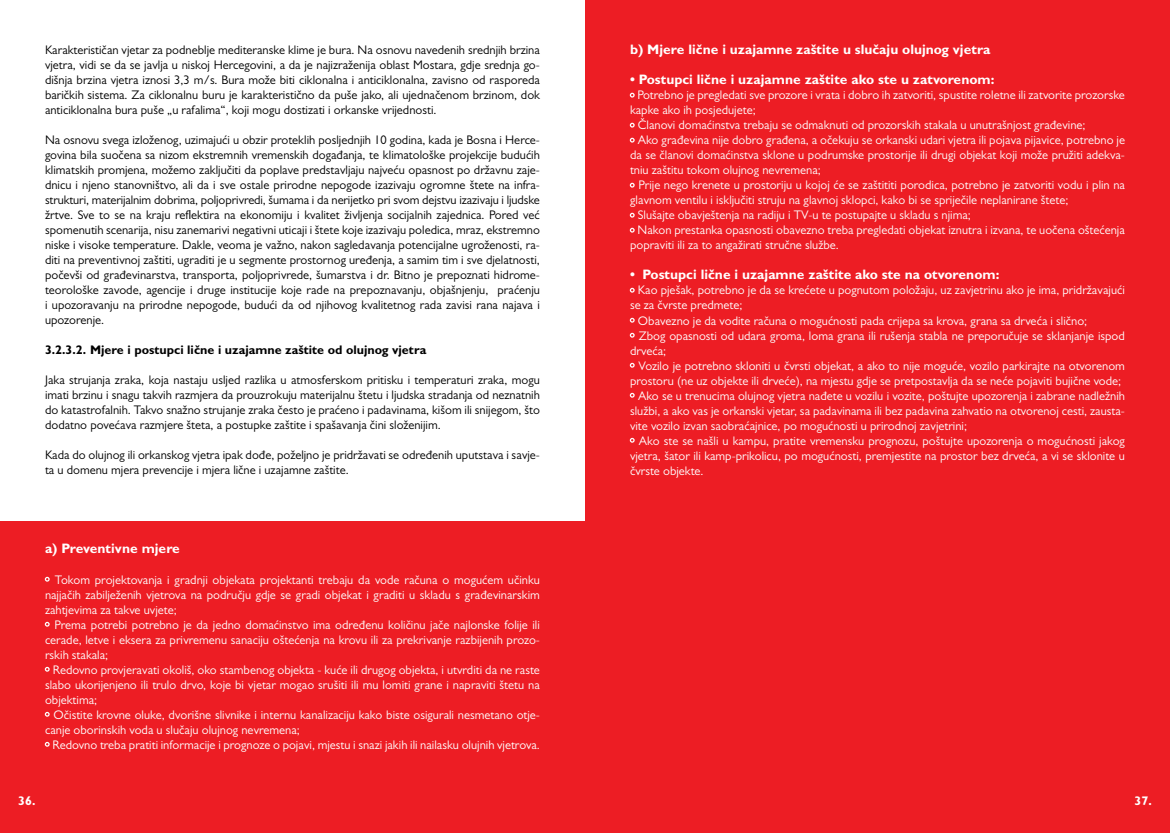
<style>
.page{position:relative;width:1170px;height:833px;background:#fff}
.page>*{position:absolute;margin:0;border:0;box-sizing:border-box;transform-origin:0 0}
.t1{font:700 13.75px "Gill Sans MT Pro";color:#fff}
.t2{font:12.5px/15px "Gill Sans MT Pro";color:#fff;text-align:justify}
.t3{font:12.5px/15px "Gill Sans MT Pro";color:#000;text-align:justify}
.t4{font:700 12.5px "Gill Sans MT Pro";color:#000}
.t5{font:700 12.5px "Gill Sans MT Pro";color:#fff}
</style>
<div class="page">
<div style="left:0;top:521px;width:585px;height:312px;background:#ed1d24"></div>
<svg style="left:45px;top:577px;width:5px;height:4px"></svg>
<svg style="left:45px;top:622px;width:5px;height:4px"></svg>
<svg style="left:45px;top:667px;width:5px;height:4px"></svg>
<svg style="left:45px;top:712px;width:5px;height:4px"></svg>
<svg style="left:45px;top:742px;width:5px;height:4px"></svg>
<div style="left:585px;top:0;width:584px;height:833px;background:#ed1d24"></div>
<svg style="left:629px;top:93px;width:5px;height:5px"></svg>
<svg style="left:629px;top:123px;width:5px;height:5px"></svg>
<svg style="left:629px;top:138px;width:5px;height:5px"></svg>
<svg style="left:629px;top:183px;width:5px;height:5px"></svg>
<svg style="left:629px;top:213px;width:5px;height:5px"></svg>
<svg style="left:629px;top:228px;width:5px;height:5px"></svg>
<svg style="left:629px;top:288px;width:5px;height:5px"></svg>
<svg style="left:629px;top:318px;width:5px;height:5px"></svg>
<svg style="left:629px;top:333px;width:5px;height:5px"></svg>
<svg style="left:629px;top:363px;width:5px;height:5px"></svg>
<svg style="left:629px;top:393px;width:5px;height:5px"></svg>
<svg style="left:629px;top:438px;width:5px;height:5px"></svg>
<p class="t3" style="left:45px;top:42px;width:496px">Karakterističan vjetar za podneblje mediteranske klime je bura. Na osnovu navedenih srednjih brzina vjetra, vidi se da se javlja u niskoj Hercegovini, a da je najizraženija oblast Mostara, gdje srednja go&shy;dišnja brzina vjetra iznosi 3,3 m/s. Bura može biti ciklonalna i anticiklonalna, zavisno od rasporeda baričkih sistema. Za ciklonalnu buru je karakteristično da puše jako, ali ujednačenom brzinom, dok anticiklonalna bura puše „u rafalima“, koji mogu dostizati i orkanske vrijednosti.</p>
<p class="t3" style="left:45px;top:132px;width:496px">Na osnovu svega izloženog, uzimajući u obzir proteklih posljednjih 10 godina, kada je Bosna i Herce&shy;govina bila suočena sa nizom ekstremnih vremenskih događanja, te klimatološke projekcije budućih klimatskih promjena, možemo zaključiti da poplave predstavljaju najveću opasnost po državnu zaje&shy;dnicu i njeno stanovništvo, ali da i sve ostale prirodne nepogode izazivaju ogromne štete na infra&shy;strukturi, materijalnim dobrima, poljoprivredi, šumama i da nerijetko pri svom dejstvu izazivaju i ljudske žrtve. Sve to se na kraju reflektira na ekonomiju i kvalitet življenja socijalnih zajednica. Pored već spomenutih scenarija, nisu zanemarivi negativni uticaji i štete koje izazivaju poledica, mraz, ekstremno niske i visoke temperature. Dakle, veoma je važno, nakon sagledavanja potencijalne ugroženosti, ra&shy;diti na preventivnoj zaštiti, ugraditi je u segmente prostornog uređenja, a samim tim i sve djelatnosti, počevši od građevinarstva, transporta, poljoprivrede, šumarstva i dr. Bitno je prepoznati hidrome&shy;teorološke zavode, agencije i druge institucije koje rade na prepoznavanju, objašnjenju, praćenju i upozoravanju na prirodne nepogode, budući da od njihovog kvalitetnog rada zavisi rana najava i upozorenje.</p>
<p class="t4" style="left:45px;top:342px;width:383px">3.2.3.2. Mjere i postupci lične i uzajamne zaštite od olujnog vjetra</p>
<p class="t3" style="left:45px;top:372px;width:496px">Jaka strujanja zraka, koja nastaju usljed razlika u atmosferskom pritisku i temperaturi zraka, mogu imati brzinu i snagu takvih razmjera da prouzrokuju materijalnu štetu i ljudska stradanja od neznatnih do katastrofalnih. Takvo snažno strujanje zraka često je praćeno i padavinama, kišom ili snijegom, što dodatno povećava razmjere šteta, a postupke zaštite i spašavanja čini složenijim.</p>
<p class="t3" style="left:45px;top:447px;width:496px">Kada do olujnog ili orkanskog vjetra ipak dođe, poželjno je pridržavati se određenih uputstava i savje&shy;ta u domenu mjera prevencije i mjera lične i uzajamne zaštite.</p>
<p class="t1" style="left:45px;top:540px;width:136px">a) Preventivne mjere</p>
<p class="t2" style="left:45px;top:571px;width:496px;text-indent:10px">Tokom projektovanja i gradnji objekata projektanti trebaju da vode računa o mogućem učinku najjačih zabilježenih vjetrova na području gdje se gradi objekat i graditi u skladu s građevinarskim zahtjevima za takve uvjete;</p>
<p class="t2" style="left:45px;top:616px;width:496px;text-indent:9px">Prema potrebi potrebno je da jedno domaćinstvo ima određenu količinu jače najlonske folije ili cerade, letve i eksera za privremenu sanaciju oštećenja na krovu ili za prekrivanje razbijenih prozo&shy;rskih stakala;</p>
<p class="t2" style="left:45px;top:661px;width:496px;text-indent:8px">Redovno provjeravati okoliš, oko stambenog objekta - kuće ili drugog objekta, i utvrditi da ne raste slabo ukorijenjeno ili trulo drvo, koje bi vjetar mogao srušiti ili mu lomiti grane i napraviti štetu na objektima;</p>
<p class="t2" style="left:54px;top:706px;width:488px">Očistite krovne oluke, dvorišne slivnike i internu kanalizaciju kako biste osigurali nesmetano otje-</p>
<p class="t2" style="left:45px;top:721px;width:256px">canje oborinskih voda u slučaju olujnog nevremena;</p>
<p class="t2" style="left:52px;top:736px;width:489px">Redovno treba pratiti informacije i prognoze o pojavi, mjestu i snazi jakih ili nailasku olujnih vjetrova.</p>
<p class="t1" style="left:630px;top:41px;width:362px">b) Mjere lične i uzajamne zaštite u slučaju olujnog vjetra</p>
<p class="t1" style="left:630px;top:71px;width:366px">• Postupci lične i uzajamne zaštite ako ste u zatvorenom:</p>
<p class="t2" style="left:637px;top:88px;width:489px">Potrebno je pregledati sve prozore i vrata i dobro ih zatvoriti, spustite roletne ili zatvorite prozorske</p>
<p class="t2" style="left:630px;top:103px;width:127px">kapke ako ih posjedujete;</p>
<p class="t2" style="left:638px;top:118px;width:449px">Članovi domaćinstva trebaju se odmaknuti od prozorskih stakala u unutrašnjost građevine;</p>
<p class="t2" style="left:637px;top:133px;width:489px">Ako građevina nije dobro građena, a očekuju se orkanski udari vjetra ili pojava pijavice, potrebno je</p>
<p class="t2" style="left:630px;top:148px;width:496px">da se članovi domaćinstva sklone u podrumske prostorije ili drugi objekat koji može pružiti adekva-</p>
<p class="t2" style="left:630px;top:163px;width:192px">tniu zaštitu tokom olujnog nevremena;</p>
<p class="t2" style="left:638px;top:178px;width:488px">Prije nego krenete u prostoriju u kojoj će se zaštititi porodica, potrebno je zatvoriti vodu i plin na</p>
<p class="t2" style="left:630px;top:193px;width:440px">glavnom ventilu i isključiti struju na glavnoj sklopci, kako bi se spriječile neplanirane štete;</p>
<p class="t2" style="left:638px;top:208px;width:334px">Slušajte obavještenja na radiju i TV-u te postupajte u skladu s njima;</p>
<p class="t2" style="left:637px;top:223px;width:488px">Nakon prestanka opasnosti obavezno treba pregledati objekat iznutra i izvana, te uočena oštećenja</p>
<p class="t2" style="left:630px;top:238px;width:210px">popraviti ili za to angažirati stručne službe.</p>
<p class="t1" style="left:630px;top:266px;width:371px">• Postupci lične i uzajamne zaštite ako ste na otvorenom:</p>
<p class="t2" style="left:638px;top:283px;width:488px">Kao pješak, potrebno je da se krećete u pognutom položaju, uz zavjetrinu ako je ima, pridržavajući</p>
<p class="t2" style="left:630px;top:298px;width:114px">se za čvrste predmete;</p>
<p class="t2" style="left:638px;top:313px;width:451px">Obavezno je da vodite računa o mogućnosti pada crijepa sa krova, grana sa drveća i slično;</p>
<p class="t2" style="left:638px;top:328px;width:487px">Zbog opasnosti od udara groma, loma grana ili rušenja stabla ne preporučuje se sklanjanje ispod</p>
<p class="t2" style="left:630px;top:343px;width:38px">drveća;</p>
<p class="t2" style="left:638px;top:358px;width:488px">Vozilo je potrebno skloniti u čvrsti objekat, a ako to nije moguće, vozilo parkirajte na otvorenom</p>
<p class="t2" style="left:630px;top:373px;width:493px">prostoru (ne uz objekte ili drveće), na mjestu gdje se pretpostavlja da se neće pojaviti bujične vode;</p>
<p class="t2" style="left:638px;top:388px;width:488px">Ako se u trenucima olujnog vjetra nađete u vozilu i vozite, poštujte upozorenja i zabrane nadležnih</p>
<p class="t2" style="left:630px;top:403px;width:496px">službi, a ako vas je orkanski vjetar, sa padavinama ili bez padavina zahvatio na otvorenoj cesti, zausta-</p>
<p class="t2" style="left:630px;top:418px;width:338px">vite vozilo izvan saobraćajnice, po mogućnosti u prirodnoj zavjetrini;</p>
<p class="t2" style="left:639px;top:433px;width:487px">Ako ste se našli u kampu, pratite vremensku prognozu, poštujte upozorenja o mogućnosti jakog</p>
<p class="t2" style="left:630px;top:448px;width:496px">vjetra, šator ili kamp-prikolicu, po mogućnosti, premjestite na prostor bez drveća, a vi se sklonite u</p>
<p class="t2" style="left:630px;top:463px;width:75px">čvrste objekte.</p>
<p class="t5" style="left:18px;top:793px;width:19px">36.</p>
<p class="t5" style="left:1134px;top:793px;width:19px">37.</p>
</div>
